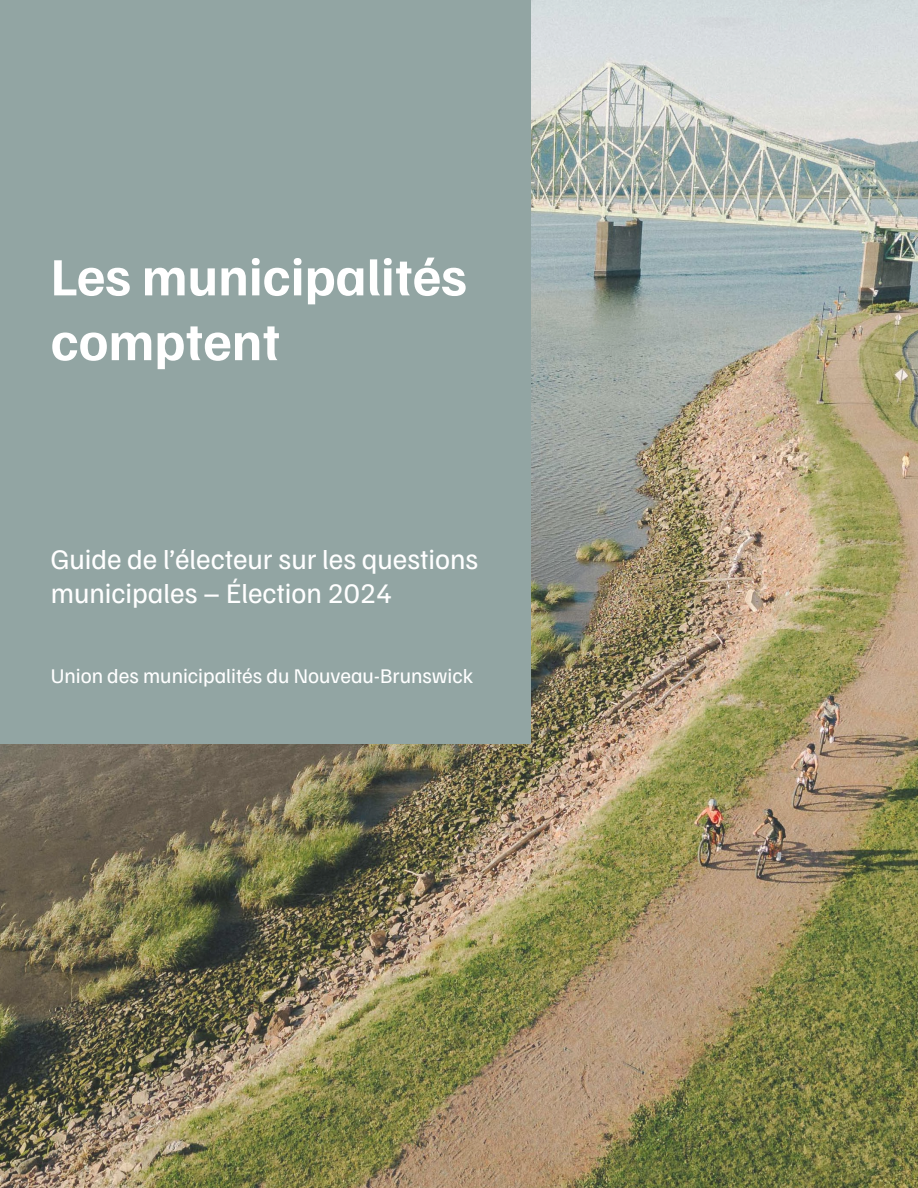
<style>
.page{position:relative;width:918px;height:1188px;background:#fff}
.page>*{position:absolute;margin:0;border:0;box-sizing:border-box;transform-origin:0 0}
.t1{font:700 54px/64.8px "Familjen Grotesk";color:#fff}
.t2{font:28.5px/34.2px "Familjen Grotesk";color:#fff}
.t3{font:21px "Familjen Grotesk";color:#fff}
</style>
<div class="page">
<img style="left:0;top:0;width:918px;height:1188px">
<div style="left:0;top:0;width:530px;height:743px;background:#92a5a3"></div>
<h1 class="t1" style="left:51px;top:241px;width:417px">Les municipalités comptent</h1>
<p class="t2" style="left:51px;top:541px;width:429px">Guide de l’électeur sur les questions municipales – Élection 2024</p>
<p class="t3" style="left:51px;top:662px;width:424px">Union des municipalités du Nouveau-Brunswick</p>
</div>
